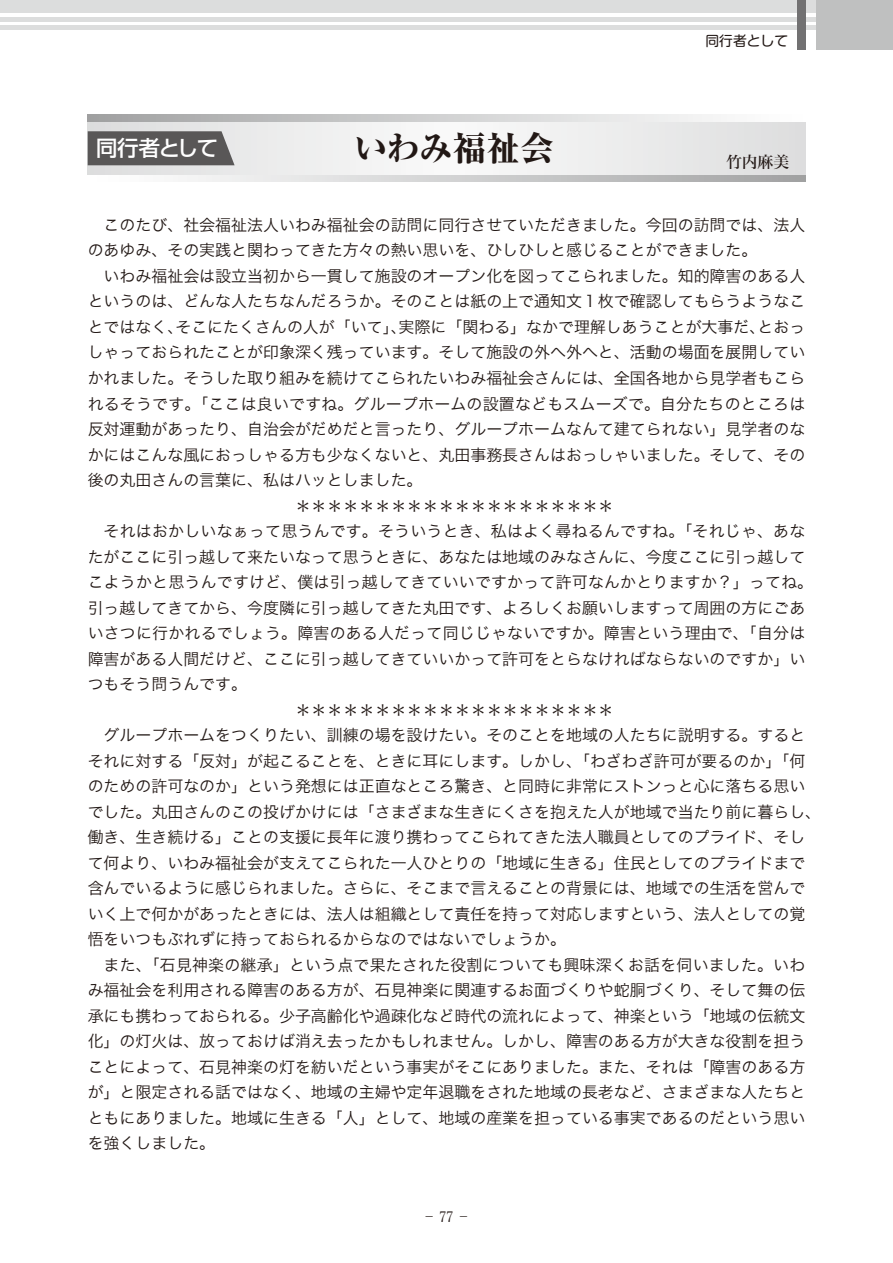
<style>
.page{position:relative;width:893px;height:1263px;background:#fff}
.page>*{position:absolute;margin:0;border:0;box-sizing:border-box;transform-origin:0 0}
.t1{font:800 34.05px "Ryumin Pro";letter-spacing:-.02em;color:#221815}
.t2{font:500 21.3px "Shin Go Pro";letter-spacing:-.055em;color:#fff}
.t3{font:15.9px/25.5px "Hiragino Kaku W3 90 msp RKSJ H";color:#221815}
.t4{font:15.9px "Hiragino Min W5 90 msp RKSJ H";color:#221815}
.t5{font:13.8px "Shin M Go Pro";color:#221815}
.t6{font:13.8px "Times New Roman";color:#221815}
.s1{font-family:"Hiragino Min W3 90 ms RKSJ H"}
</style>
<div class="page">
<hr style="left:0;top:17px;width:893px;height:4px;background:#dcdddd">
<div style="left:0;top:0;width:893px;height:13px;background:#dcdddd"></div>
<hr style="left:0;top:26px;width:893px;height:4px;background:#dcdddd">
<div style="left:816px;top:0;width:77px;height:49px;background:#bfc0c0"></div>
<div style="left:797px;top:0;width:8px;height:49px;background:#727172"></div>
<svg style="left:88px;top:121px;width:717px;height:54px"></svg>
<svg style="left:187px;top:175px;width:618px;height:7px;background:#cbcccc"></svg>
<svg style="left:88px;top:115px;width:625px;height:6px;background:#cbcbcc"></svg>
<svg style="left:88px;top:131px;width:147px;height:34px;background:#605f5f"></svg>
<h2 class="t2" style="left:96px;top:131px;width:123px">同行者として</h2>
<h1 class="t1" style="left:354px;top:122px;width:202px">いわみ福祉会</h1>
<p class="t5" style="left:705px;top:29px;width:84px">同行者として</p>
<p class="t4" style="left:726px;top:154px;width:65px">竹内麻美</p>
<p class="t3" style="left:88px;top:213px;width:719px;text-indent:16px">このたび、社会福祉法人いわみ福祉会の訪問に同行させていただきました。今回の訪問では、法人のあゆみ、その実践と関わってきた方々の熱い思いを、ひしひしと感じることができました。</p>
<p class="t3" style="left:104px;top:264px;width:703px">いわみ福祉会は設立当初から一貫して施設のオープン化を図ってこられました。知的障害のある人</p>
<p class="t3" style="left:88px;top:289px;width:719px">というのは、どんな人たちなんだろうか。そのことは紙の上で通知文１枚で確認してもらうようなこ</p>
<p class="t3" style="left:88px;top:315px;width:719px">とではなく、そこにたくさんの人が「いて」、実際に「関わる」なかで理解しあうことが大事だ、とおっ</p>
<p class="t3" style="left:88px;top:340px;width:719px">しゃっておられたことが印象深く残っています。そして施設の外へ外へと、活動の場面を展開してい</p>
<p class="t3" style="left:88px;top:366px;width:719px">かれました。そうした取り組みを続けてこられたいわみ福祉会さんには、全国各地から見学者もこら</p>
<p class="t3" style="left:88px;top:391px;width:719px">れるそうです。「ここは良いですね。グループホームの設置などもスムーズで。自分たちのところは</p>
<p class="t3" style="left:88px;top:417px;width:719px">反対運動があったり、自治会がだめだと言ったり、グループホームなんて建てられない」見学者のな</p>
<p class="t3" style="left:88px;top:442px;width:719px">かにはこんな風におっしゃる方も少なくないと、丸田事務長さんはおっしゃいました。そして、その</p>
<p class="t3" style="left:88px;top:468px;width:336px">後の丸田さんの言葉に、私はハッとしました。</p>
<p class="t3" style="left:295px;top:493px;width:320px">＊＊＊＊＊＊＊＊＊＊＊＊＊＊＊＊＊＊＊＊</p>
<p class="t3" style="left:104px;top:519px;width:703px">それはおかしいなぁって思うんです。そういうとき、私はよく尋ねるんですね。「それじゃ、あな</p>
<p class="t3" style="left:88px;top:544px;width:719px">たがここに引っ越して来たいなって思うときに、あなたは地域のみなさんに、今度ここに引っ越して</p>
<p class="t3" style="left:88px;top:570px;width:727px">こようかと思うんですけど、僕は引っ越してきていいですかって許可なんかとりますか？」ってね。</p>
<p class="t3" style="left:88px;top:595px;width:719px">引っ越してきてから、今度隣に引っ越してきた丸田です、よろしくお願いしますって周囲の方にごあ</p>
<p class="t3" style="left:88px;top:621px;width:719px">いさつに行かれるでしょう。障害のある人だって同じじゃないですか。障害という理由で、「自分は</p>
<p class="t3" style="left:88px;top:646px;width:719px">障害がある人間だけど、ここに引っ越してきていいかって許可をとらなければならないのですか」い</p>
<p class="t3" style="left:88px;top:672px;width:161px">つもそう問うんです。</p>
<p class="t3" style="left:295px;top:697px;width:320px">＊＊＊＊＊＊＊＊＊＊＊＊＊＊＊＊＊＊＊＊</p>
<p class="t3" style="left:104px;top:723px;width:703px">グループホームをつくりたい、訓練の場を設けたい。そのことを地域の人たちに説明する。すると</p>
<p class="t3" style="left:88px;top:749px;width:719px">それに対する「反対」が起こることを、ときに耳にします。しかし、「わざわざ許可が要るのか」「何</p>
<p class="t3" style="left:88px;top:774px;width:719px">のための許可なのか」という発想には正直なところ驚き、と同時に非常にストンっと心に落ちる思い</p>
<p class="t3" style="left:88px;top:800px;width:735px">でした。丸田さんのこの投げかけには「さまざまな生きにくさを抱えた人が地域で当たり前に暮らし、</p>
<p class="t3" style="left:88px;top:825px;width:719px">働き、生き続ける」ことの支援に長年に渡り携わってこられてきた法人職員としてのプライド、そし</p>
<p class="t3" style="left:88px;top:851px;width:719px">て何より、いわみ福祉会が支えてこられた一人ひとりの「地域に生きる」住民としてのプライドまで</p>
<p class="t3" style="left:88px;top:876px;width:719px">含んでいるように感じられました。さらに、そこまで言えることの背景には、地域での生活を営んで</p>
<p class="t3" style="left:88px;top:902px;width:719px">いく上で何かがあったときには、法人は組織として責任を持って対応しますという、法人としての覚</p>
<p class="t3" style="left:88px;top:927px;width:480px">悟をいつもぶれずに持っておられるからなのではないでしょうか。</p>
<p class="t3" style="left:104px;top:953px;width:703px">また、「石見神楽の継承」という点で果たされた役割についても興味深くお話を伺いました。いわ</p>
<p class="t3" style="left:88px;top:978px;width:719px">み福祉会を利用される障害のある方が、石見神楽に関連するお面づくりや蛇胴づくり、そして舞の伝</p>
<p class="t3" style="left:88px;top:1004px;width:719px">承にも携わっておられる。少子高齢化や過疎化など時代の流れによって、神楽という「地域の伝統文</p>
<p class="t3" style="left:88px;top:1029px;width:719px">化」の灯火は、放っておけば消え去ったかもしれません。しかし、障害のある方が大きな役割を担う</p>
<p class="t3" style="left:88px;top:1055px;width:719px">ことによって、石見神楽の灯を紡いだという事実がそこにありました。また、それは「障害のある方</p>
<p class="t3" style="left:88px;top:1080px;width:719px">が」と限定される話ではなく、地域の主婦や定年退職をされた地域の長老など、さまざまな人たちと</p>
<p class="t3" style="left:88px;top:1106px;width:719px">ともにありました。地域に生きる「人」として、地域の産業を担っている事実であるのだという思い</p>
<p class="t3" style="left:88px;top:1131px;width:129px">を強くしました。</p>
<p class="t6" style="left:426px;top:1206px;width:43px">– <span class="s1">77</span> –</p>
</div>
